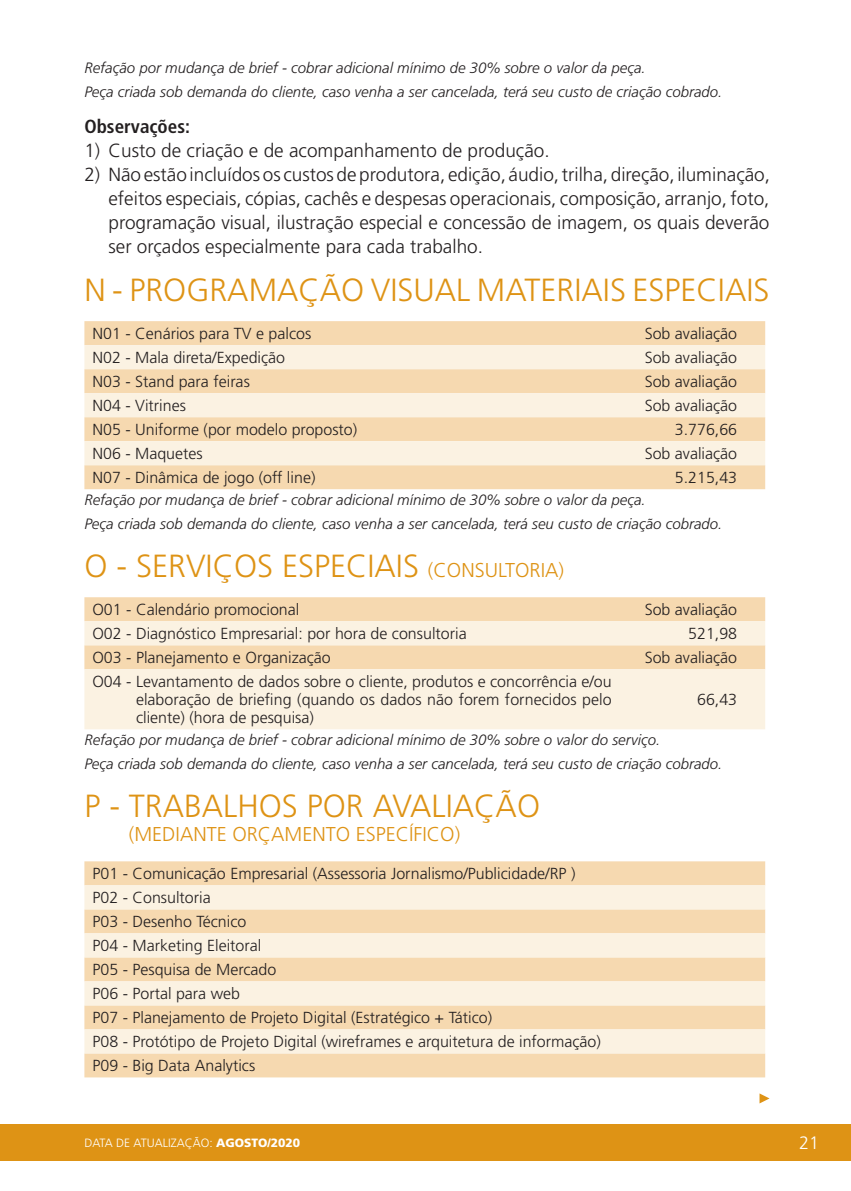
<style>
.page{position:relative;width:851px;height:1191px;background:#fff}
.page>*{position:absolute;margin:0;border:0;box-sizing:border-box;transform-origin:0 0}
.NOME_TABELA{font:300 32px "Frutiger LT Std";color:#de9315}
.NOME_TABELA-2{font:300 20px "Frutiger LT Std";color:#de9315}
.TEXTO{font:300 19px/24px "Frutiger LT Std";color:#231f20;text-align:justify}
.observação{font:700 condensed 19px "Frutiger LT Std";color:#231f20}
.t1{font:300 18px "Frutiger LT Std";color:#fff}
.TAB-descrição{font:300 16px/18px "Frutiger LT Std";color:#231f20;text-align:justify}
.TAB-valores{font:300 16px "Frutiger LT Std";color:#231f20}
.obs_baixo_tabela{font:italic 300 15px "Frutiger LT Std";color:#231f20}
.t2{font:300 12px "Frutiger LT Std";color:#fff}
.s1{font-size:20px}
.s2{font-weight:900}
</style>
<div class="page">
<div style="left:1px;top:1124px;width:849px;height:36px;background:#de9315"></div>
<svg style="left:759px;top:1093px;width:10px;height:10px"></svg>
<div style="left:84px;top:321px;width:681px;height:168px;background:#f6d9b0"></div>
<svg style="left:84px;top:345px;width:681px;height:120px;background:#f9e8ce"></svg>
<div style="left:84px;top:597px;width:681px;height:24px;background:#f6d9b0"></div>
<svg style="left:84px;top:621px;width:681px;height:108px;background:#f9ecd7"></svg>
<div style="left:84px;top:861px;width:681px;height:216px;background:#f6d9b0"></div>
<svg style="left:84px;top:885px;width:681px;height:168px;background:#f8e7cd"></svg>
<p class="obs_baixo_tabela" style="left:84px;top:59px;width:562px">Refação por mudança de brief - cobrar adicional mínimo de 30% sobre o valor da peça.</p>
<p class="obs_baixo_tabela" style="left:84px;top:83px;width:639px">Peça criada sob demanda do cliente, caso venha a ser cancelada, terá seu custo de criação cobrado.</p>
<p class="observação" style="left:84px;top:115px;width:107px">Observações:</p>
<p class="TEXTO" style="left:84px;top:139px;width:466px">1) Custo de criação e de acompanhamento de produção.</p>
<p class="TEXTO" style="left:108px;top:163px;width:663px;text-indent:-24px">2) Não estão incluídos os custos de produtora, edição, áudio, trilha, direção, iluminação, efeitos especiais, cópias, cachês e despesas operacionais, composição, arranjo, foto, programação visual, ilustração especial e concessão de imagem, os quais deverão ser orçados especialmente para cada trabalho.</p>
<p class="NOME_TABELA" style="left:84px;top:272px;width:686px">N - PROGRAMAÇÃO VISUAL MATERIAIS ESPECIAIS</p>
<p class="TAB-descrição" style="left:92px;top:325px;width:220px">N01 - Cenários para TV e palcos</p>
<p class="TAB-valores" style="left:644px;top:324px;width:94px">Sob avaliação</p>
<p class="TAB-descrição" style="left:92px;top:349px;width:194px">N02 - Mala direta/Expedição</p>
<p class="TAB-valores" style="left:644px;top:348px;width:94px">Sob avaliação</p>
<p class="TAB-descrição" style="left:92px;top:373px;width:159px">N03 - Stand para feiras</p>
<p class="TAB-valores" style="left:644px;top:372px;width:94px">Sob avaliação</p>
<p class="TAB-descrição" style="left:92px;top:397px;width:95px">N04 - Vitrines</p>
<p class="TAB-valores" style="left:644px;top:396px;width:94px">Sob avaliação</p>
<p class="TAB-descrição" style="left:92px;top:421px;width:266px">N05 - Uniforme (por modelo proposto)</p>
<p class="TAB-valores" style="left:674px;top:420px;width:64px">3.776,66</p>
<p class="TAB-descrição" style="left:92px;top:445px;width:112px">N06 - Maquetes</p>
<p class="TAB-valores" style="left:644px;top:444px;width:94px">Sob avaliação</p>
<p class="TAB-descrição" style="left:92px;top:469px;width:224px">N07 - Dinâmica de jogo (off line)</p>
<p class="TAB-valores" style="left:674px;top:468px;width:64px">5.215,43</p>
<p class="obs_baixo_tabela" style="left:84px;top:491px;width:562px">Refação por mudança de brief - cobrar adicional mínimo de 30% sobre o valor da peça.</p>
<p class="obs_baixo_tabela" style="left:84px;top:515px;width:639px">Peça criada sob demanda do cliente, caso venha a ser cancelada, terá seu custo de criação cobrado.</p>
<p class="NOME_TABELA" style="left:84px;top:548px;width:481px">O - SERVIÇOS ESPECIAIS <span class="s1">(CONSULTORIA)</span></p>
<p class="TAB-descrição" style="left:92px;top:601px;width:208px">O01 - Calendário promocional</p>
<p class="TAB-valores" style="left:644px;top:600px;width:94px">Sob avaliação</p>
<p class="TAB-descrição" style="left:92px;top:625px;width:375px">O02 - Diagnóstico Empresarial: por hora de consultoria</p>
<p class="TAB-valores" style="left:688px;top:624px;width:50px">521,98</p>
<p class="TAB-descrição" style="left:92px;top:649px;width:240px">O03 - Planejamento e Organização</p>
<p class="TAB-valores" style="left:644px;top:648px;width:94px">Sob avaliação</p>
<p class="TAB-descrição" style="left:136px;top:673px;width:477px;text-indent:-44px">O04 - Levantamento de dados sobre o cliente, produtos e concorrência e/ou elaboração de briefing (quando os dados não forem fornecidos pelo cliente) (hora de pesquisa)</p>
<p class="TAB-valores" style="left:697px;top:690px;width:42px">66,43</p>
<p class="obs_baixo_tabela" style="left:84px;top:731px;width:577px">Refação por mudança de brief - cobrar adicional mínimo de 30% sobre o valor do serviço.</p>
<p class="obs_baixo_tabela" style="left:84px;top:755px;width:639px">Peça criada sob demanda do cliente, caso venha a ser cancelada, terá seu custo de criação cobrado.</p>
<p class="NOME_TABELA" style="left:84px;top:788px;width:457px">P - TRABALHOS POR AVALIAÇÃO</p>
<p class="NOME_TABELA-2" style="left:129px;top:823px;width:333px">(MEDIANTE ORÇAMENTO ESPECÍFICO)</p>
<p class="TAB-descrição" style="left:92px;top:865px;width:484px">P01 - Comunicação Empresarial (Assessoria Jornalismo/Publicidade/RP )</p>
<p class="TAB-descrição" style="left:92px;top:889px;width:120px">P02 - Consultoria</p>
<p class="TAB-descrição" style="left:92px;top:913px;width:155px">P03 - Desenho Técnico</p>
<p class="TAB-descrição" style="left:92px;top:937px;width:170px">P04 - Marketing Eleitoral</p>
<p class="TAB-descrição" style="left:92px;top:961px;width:185px">P05 - Pesquisa de Mercado</p>
<p class="TAB-descrição" style="left:92px;top:985px;width:149px">P06 - Portal para web</p>
<p class="TAB-descrição" style="left:92px;top:1009px;width:401px">P07 - Planejamento de Projeto Digital (Estratégico + Tático)</p>
<p class="TAB-descrição" style="left:92px;top:1033px;width:510px">P08 - Protótipo de Projeto Digital (wireframes e arquitetura de informação)</p>
<p class="TAB-descrição" style="left:92px;top:1057px;width:164px">P09 - Big Data Analytics</p>
<p class="t2" style="left:84px;top:1135px;width:217px">DATA DE ATUALIZAÇÃO: <span class="s2">AGOSTO/2020</span></p>
<p class="t1" style="left:799px;top:1132px;width:22px">21</p>
</div>
